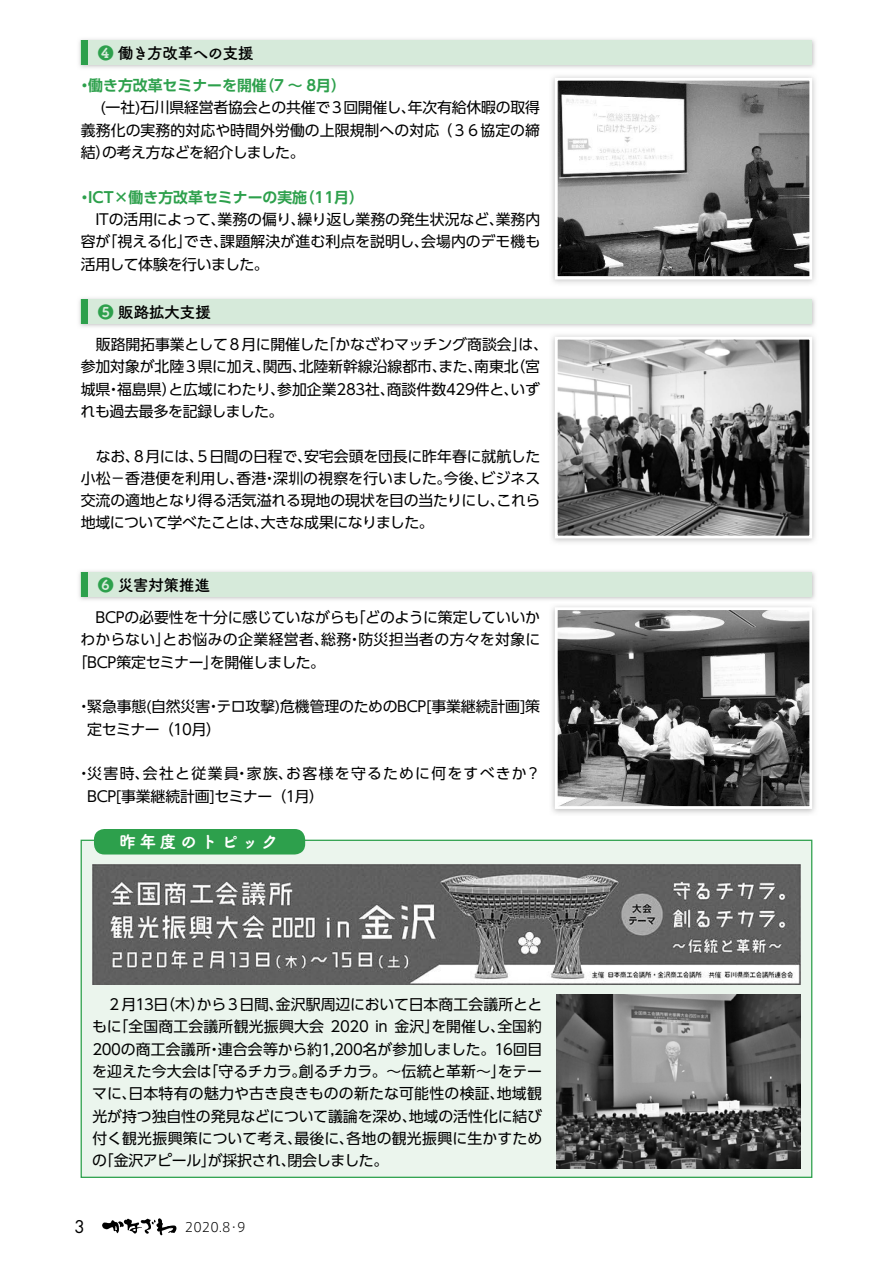
<style>
.page{position:relative;width:893px;height:1263px;background:#fff}
.page>*{position:absolute;margin:0;border:0;box-sizing:border-box;transform-origin:0 0}
.t1{font:16.95px "Tsuku B Rd Gothic Std E 90 pv RKSJ H";letter-spacing:.2em;color:#fff}
.t2{font:16.95px "Futura";color:#000}
.t3{font:15.9px "Tsuku B Rd Gothic Std B 90 pv RKSJ H";letter-spacing:-.035em;color:#000}
.t4{font:15.9px "Tsuku B Rd Gothic Std B 90 pv RKSJ H";letter-spacing:-.055em;color:#000}
.t5{font:14.85px/22.4px "UD Shin Go Pr 6 Regular 90 pv RKSJ H";letter-spacing:-.01em;color:#000;text-align:justify}
.t6{font:14.85px/22.4px "UD Shin Go Pr 6 Regular 90 pv RKSJ H";letter-spacing:.08em;color:#000}
.t7{font:14.85px "UD Shin Go Pr 6 De Bold 90 pv RKSJ H";color:#2da04c}
.t8{font:14.85px "UD Shin Go Pr 6 Regular 90 pv RKSJ H";letter-spacing:.02em;color:#000}
.t9{font:14.85px "UD Shin Go Pr 6 Regular 90 pv RKSJ H";letter-spacing:-.03em;color:#000}
.t10{font:12.9px "Axis Std Light 90 pv RKSJ H";color:#000}
.s1{color:#2da04c}
</style>
<div class="page">
<div style="left:81px;top:840px;width:731px;height:337px;background:#ebf5ed"></div>
<img style="left:79px;top:39px;width:736px;height:29px">
<div style="left:81px;top:41px;width:731px;height:24px;background:#d6eada"></div>
<div style="left:81px;top:41px;width:7px;height:24px;background:#2da04c"></div>
<img style="left:559px;top:82px;width:249px;height:193px">
<div style="left:555px;top:78px;width:257px;height:201px;border:3px solid #fff"></div>
<img style="left:79px;top:298px;width:736px;height:29px">
<div style="left:81px;top:300px;width:731px;height:24px;background:#d6eada"></div>
<div style="left:81px;top:300px;width:7px;height:24px;background:#2da04c"></div>
<img style="left:559px;top:341px;width:249px;height:193px">
<div style="left:555px;top:337px;width:257px;height:201px;border:3px solid #fff"></div>
<img style="left:79px;top:571px;width:736px;height:29px">
<div style="left:81px;top:573px;width:731px;height:24px;background:#d6eada"></div>
<div style="left:81px;top:573px;width:7px;height:24px;background:#2da04c"></div>
<img style="left:559px;top:611px;width:249px;height:194px">
<div style="left:555px;top:607px;width:257px;height:202px;border:3px solid #fff"></div>
<img style="left:92px;top:865px;width:708px;height:119px">
<div style="left:94px;top:829px;width:211px;height:25px;background:#2da04c;border-radius:10px"></div>
<img style="left:557px;top:995px;width:243px;height:173px">
<svg style="left:102px;top:1218px;width:74px;height:17px"></svg>
<p class="t4" style="left:98px;top:47px;width:158px"><span class="s1">❹</span> 働き方改革への支援</p>
<p class="t7" style="left:77px;top:80px;width:270px">・働き方改革セミナーを開催（7 ～ 8月）</p>
<p class="t5" style="left:81px;top:99px;width:461px">　 (一社)石川県経営者協会との共催で３回開催し、年次有給休暇の取得義務化の実務的対応や時間外労働の上限規制への対応 （３６協定の締結）の考え方などを紹介しました。</p>
<p class="t7" style="left:77px;top:191px;width:288px">・ICT×働き方改革セミナーの実施（11月）</p>
<p class="t5" style="left:81px;top:210px;width:461px">　ITの活用によって、業務の偏り、繰り返し業務の発生状況など、業務内容が「視える化」でき、課題解決が進む利点を説明し、会場内のデモ機も活用して体験を行いました。</p>
<p class="t3" style="left:98px;top:306px;width:115px"><span class="s1">❺</span> 販路拡大支援</p>
<p class="t5" style="left:81px;top:335px;width:469px;text-align:left">　販路開拓事業として８月に開催した「かなざわマッチング商談会」は、参加対象が北陸３県に加え、関西、北陸新幹線沿線都市、また、南東北（宮城県・福島県）と広域にわたり、参加企業283社、商談件数429件と、いずれも過去最多を記録しました。</p>
<p class="t5" style="left:81px;top:447px;width:461px">　なお、８月には、５日間の日程で、安宅会頭を団長に昨年春に就航した小松－香港便を利用し、香港・深圳の視察を行いました。今後、ビジネス交流の適地となり得る活気溢れる現地の現状を目の当たりにし、これら地域について学べたことは、大きな成果になりました。</p>
<p class="t3" style="left:98px;top:579px;width:114px"><span class="s1">❻</span> 災害対策推進</p>
<p class="t5" style="left:81px;top:608px;width:461px">　BCPの必要性を十分に感じていながらも「どのように策定していいか</p>
<p class="t8" style="left:81px;top:634px;width:461px">わからない」とお悩みの企業経営者、総務・防災担当者の方々を対象に</p>
<p class="t9" style="left:73px;top:656px;width:254px">「BCP策定セミナー」を開催しました。</p>
<p class="t5" style="left:87px;top:697px;width:454px;text-indent:-11px">・ 緊急事態(自然災害・テロ攻撃)危機管理のためのBCP[事業継続計画]策定セミナー（10月）</p>
<p class="t6" style="left:87px;top:764px;width:455px;text-indent:-11px">・ 災害時、会社と従業員・家族、お客様を守るために何をすべきか？<br>BCP[事業継続計画]セミナー（1月）</p>
<p class="t1" style="left:119px;top:835px;width:161px">昨年度のトピック</p>
<p class="t5" style="left:92px;top:995px;width:452px">　２月13日（木）から３日間、金沢駅周辺において日本商工会議所とともに「全国商工会議所観光振興大会 2020 in 金沢」を開催し、全国約200の商工会議所・連合会等から約1,200名が参加しました。16回目を迎えた今大会は「守るチカラ。創るチカラ。～伝統と革新～」をテーマに、日本特有の魅力や古き良きものの新たな可能性の検証、地域観光が持つ独自性の発見などについて議論を深め、地域の活性化に結び付く観光振興策について考え、最後に、各地の観光振興に生かすための「金沢アピール」が採択され、閉会しました。</p>
<p class="t2" style="left:75px;top:1219px;width:12px">3</p>
<p class="t10" style="left:185px;top:1222px;width:62px">2020.8・9</p>
</div>
